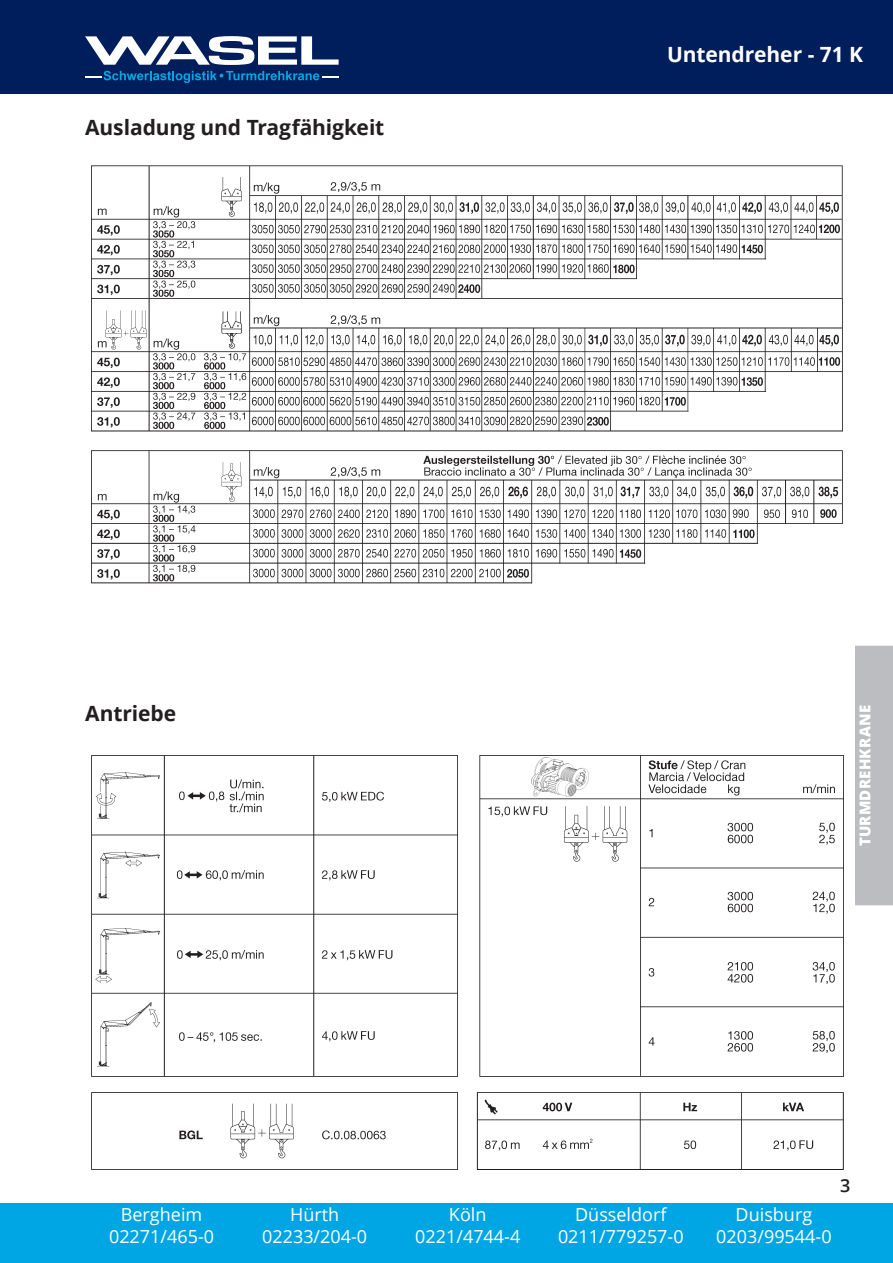
<style>
.page{position:relative;width:893px;height:1263px;background:#fff}
.page>*{position:absolute;margin:0;border:0;box-sizing:border-box;transform-origin:0 0}
.t1{font:700 21px "Open Sans";letter-spacing:-.005em;color:#231f20}
.t2{font:700 21px "Open Sans";letter-spacing:-.005em;color:#fff}
.t3{font:18px/21.6px "Open Sans";color:#fff;text-align:center}
.t4{font:600 18px "Open Sans";color:#231f20}
.t5{font:800 15px "Open Sans";letter-spacing:.015em;color:#fff}
</style>
<div class="page">
<div style="left:855px;top:644px;width:38px;height:263px;background:#bcbdc0"></div>
<div style="left:0;top:0;width:893px;height:94px;background:#001e5b"></div>
<div style="left:0;top:1203px;width:893px;height:60px;background:#00a6e4"></div>
<svg style="left:85px;top:36px;width:254px;height:29px"></svg>
<svg style="left:85px;top:71px;width:254px;height:12px"></svg>
<hr style="left:855px;top:905px;width:38px;height:3px;background:#fff">
<hr style="left:855px;top:643px;width:38px;height:3px;background:#fff">
<img style="left:92px;top:165px;width:752px;height:1004px">
<div style="left:85px;top:704px;width:765px;height:34px;background:#fff"></div>
<p class="t1" style="left:85px;top:113px;width:301px">Ausladung und Tragfähigkeit</p>
<p class="t1" style="left:85px;top:698px;width:93px">Antriebe</p>
<p class="t2" style="left:667px;top:40px;width:198px">Untendreher - 71 K</p>
<p class="t5" style="left:854px;top:846px;width:143px;rotate:-90deg">TURMDREHKRANE</p>
<p class="t4" style="left:840px;top:1173px;width:12px">3</p>
<p class="t3" style="left:109px;top:1204px;width:107px">Bergheim<br>02271/465-0</p>
<p class="t3" style="left:262px;top:1204px;width:107px">Hürth<br>02233/204-0</p>
<p class="t3" style="left:415px;top:1204px;width:107px">Köln<br>0221/4744-4</p>
<p class="t3" style="left:558px;top:1204px;width:127px">Düsseldorf<br>0211/779257-0</p>
<p class="t3" style="left:716px;top:1204px;width:117px">Duisburg<br>0203/99544-0</p>
</div>
